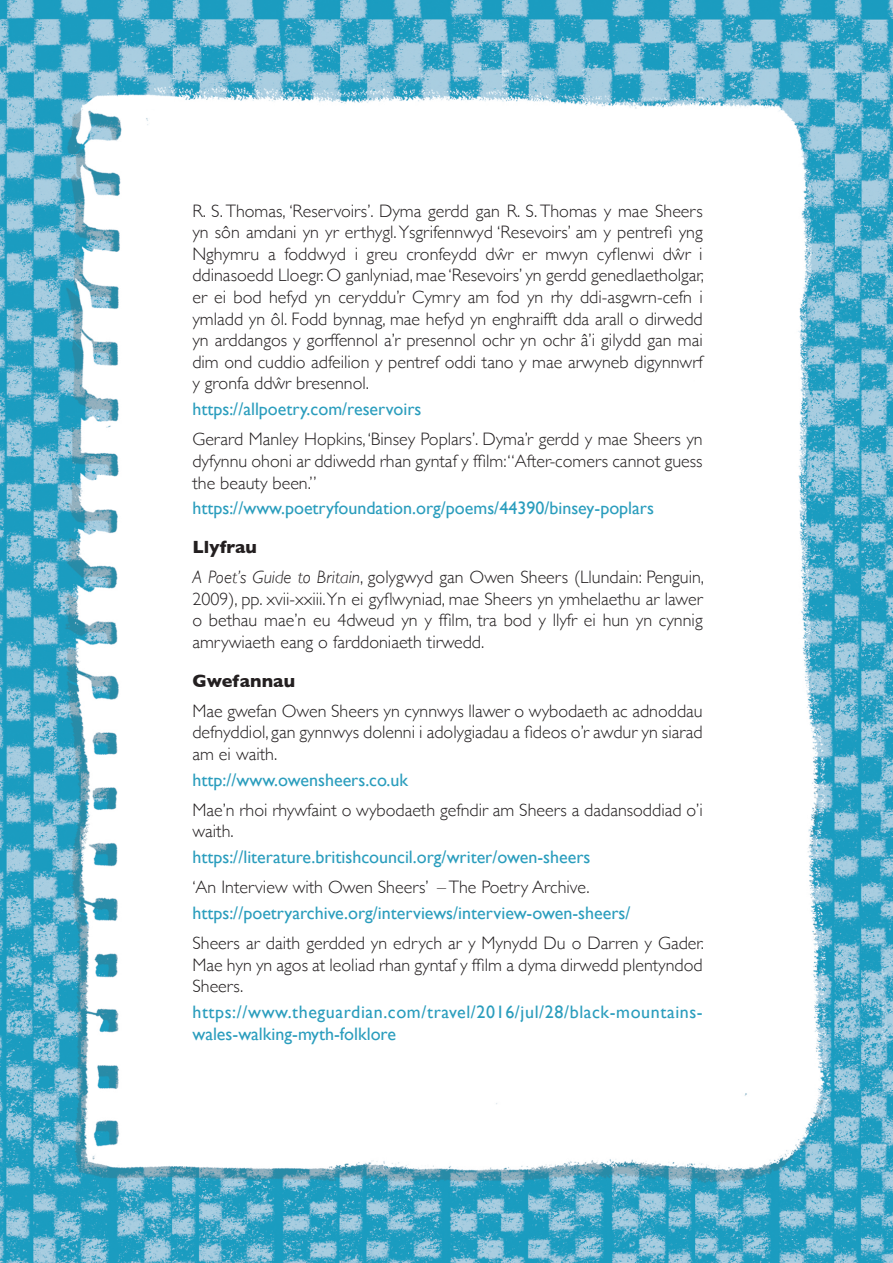
<style>
.page{position:relative;width:893px;height:1263px;background:#fff}
.page>*{position:absolute;margin:0;border:0;box-sizing:border-box;transform-origin:0 0}
.t1{font:300 18px/21.6px "Gill Sans";color:#231f20;text-align:justify}
.t2{font:18px "Gill Sans";color:#2a9dbd}
.t3{font:18px/21.6px "Gill Sans";letter-spacing:.035em;color:#2a9dbd}
.t4{font:700 18px "Gill Sans";color:#231f20}
.s1{font-weight:700}
.s2{font-style:italic}
</style>
<div class="page">
<img style="left:0;top:0;width:893px;height:1263px">
<p class="t1" style="left:192px;top:199px;width:513px">R. S. Thomas, ‘Reservoirs’. Dyma gerdd gan R. S. Thomas y mae Sheers yn sôn amdani yn yr erthygl. Ysgrifennwyd ‘Resevoirs’ am y pentrefi yng Nghymru a foddwyd i greu cronfeydd dŵr er mwyn cyflenwi dŵr i ddinasoedd Lloegr. O ganlyniad, mae ‘Resevoirs’ yn gerdd genedlaetholgar, er ei bod hefyd yn ceryddu’r Cymry am fod yn rhy ddi-asgwrn-cefn i ymladd yn ôl. Fodd bynnag, mae hefyd yn enghraifft dda arall o dirwedd yn arddangos y gorffennol a’r presennol ochr yn ochr â’i gilydd gan mai dim ond cuddio adfeilion y pentref oddi tano y mae arwyneb digynnwrf y gronfa ddŵr bresennol.</p>
<p class="t2" style="left:192px;top:399px;width:230px">https://allpoetry.com/reservoirs</p>
<p class="t1" style="left:192px;top:428px;width:512px">Gerard Manley Hopkins, ‘Binsey Poplars’. Dyma’r gerdd y mae Sheers yn dyfynnu ohoni ar ddiwedd rhan gyntaf y ffilm:“After-comers cannot guess the beauty been.”</p>
<p class="t2" style="left:192px;top:498px;width:463px">https://www.poetryfoundation.org/poems/44390/binsey-poplars</p>
<p class="t1" style="left:192px;top:531px;width:513px;line-height:30.2px"><span class="s1">Llyfrau<br></span><span class="s2">A Poet’s Guide to Britain</span>, golygwyd gan Owen Sheers (Llundain: Penguin,</p>
<p class="t1" style="left:192px;top:587px;width:512px">2009), pp. xvii-xxiii. Yn ei gyflwyniad, mae Sheers yn ymhelaethu ar lawer o bethau mae’n eu 4dweud yn y ffilm, tra bod y llyfr ei hun yn cynnig amrywiaeth eang o farddoniaeth tirwedd.</p>
<p class="t4" style="left:192px;top:666px;width:104px">Gwefannau</p>
<p class="t1" style="left:192px;top:699px;width:512px">Mae gwefan Owen Sheers yn cynnwys llawer o wybodaeth ac adnoddau defnyddiol, gan gynnwys dolenni i adolygiadau a fideos o’r awdur yn siarad am ei waith.</p>
<p class="t2" style="left:192px;top:769px;width:217px">http://www.owensheers.co.uk</p>
<p class="t1" style="left:192px;top:798px;width:512px">Mae’n rhoi rhywfaint o wybodaeth gefndir am Sheers a dadansoddiad o’i waith.</p>
<p class="t2" style="left:192px;top:846px;width:400px">https://literature.britishcouncil.org/writer/owen-sheers</p>
<p class="t1" style="left:192px;top:876px;width:399px">‘An Interview with Owen Sheers’ – The Poetry Archive.</p>
<p class="t2" style="left:192px;top:902px;width:440px">https://poetryarchive.org/interviews/interview-owen-sheers/</p>
<p class="t1" style="left:192px;top:932px;width:513px">Sheers ar daith gerdded yn edrych ar y Mynydd Du o Darren y Gader.<br>Mae hyn yn agos at leoliad rhan gyntaf y ffilm a dyma dirwedd plentyndod Sheers.</p>
<p class="t3" style="left:192px;top:1001px;width:512px">https://www.theguardian.com/travel/2016/jul/28/black-mountains&shy;wales-walking-myth-folklore</p>
</div>
